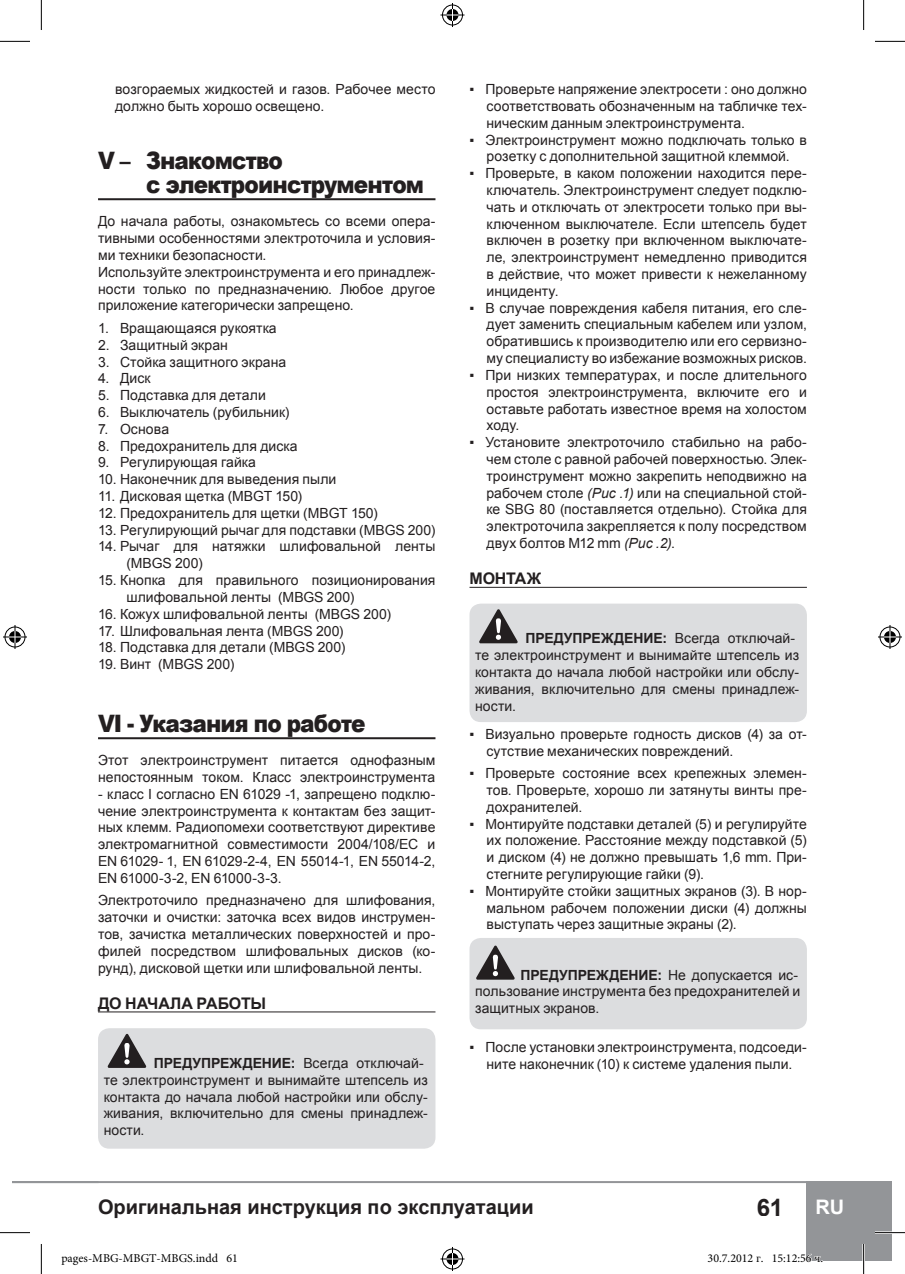
<style>
.page{position:relative;width:905px;height:1274px;background:#fff}
.page>*{position:absolute;margin:0;border:0;box-sizing:border-box;transform-origin:0 0}
.Big_Title{font:900 24px/24px "Arial";letter-spacing:-.04em;color:#231f20;scale:.9 1}
.t1{font:700 24px "Arial";color:#231f20}
.t2{font:700 20px "Arial";color:#231f20}
.t3{font:700 20px "Arial";color:#fff}
.title-underline{font:700 16px "Arial";letter-spacing:-.01em;color:#231f20}
.contents-dots{font:14px/16.8px "Arial";letter-spacing:.005em;color:#231f20;text-align:justify}
.t4{font:12px "Minion Pro";color:#000}
.s1{font-weight:700}
.s2{font-style:italic}
</style>
<div class="page">
<div style="left:807px;top:1180px;width:85px;height:80px;background:#939598"></div>
<hr style="left:13px;top:1180px;width:808px;height:2px;background:#939598">
<hr style="left:98px;top:198px;width:337px;height:2px;background:#231f20">
<hr style="left:98px;top:737px;width:337px;height:2px;background:#231f20">
<hr style="left:98px;top:1011px;width:337px;height:1px;background:#231f20">
<div style="left:98px;top:1028px;width:337px;height:120px;background:#dcdddf;border-radius:11px"></div>
<svg style="left:108px;top:1033px;width:38px;height:34px"></svg>
<hr style="left:469px;top:586px;width:338px;height:1px;background:#231f20">
<div style="left:469px;top:603px;width:338px;height:119px;background:#dcdddf;border-radius:11px"></div>
<svg style="left:479px;top:609px;width:38px;height:34px"></svg>
<div style="left:469px;top:937px;width:338px;height:92px;background:#dcdddf;border-radius:11px"></div>
<svg style="left:476px;top:945px;width:38px;height:34px"></svg>
<hr style="left:875px;top:1231px;width:30px;height:2px;background:#fff">
<hr style="left:862px;top:1243px;width:3px;height:30px;background:#fff">
<hr style="left:0;top:41px;width:30px;height:1px;background:#000">
<hr style="left:875px;top:41px;width:30px;height:1px;background:#000">
<hr style="left:0;top:1232px;width:30px;height:1px;background:#000">
<hr style="left:875px;top:1232px;width:30px;height:1px;background:#000">
<hr style="left:41px;top:0;width:1px;height:30px;background:#000">
<hr style="left:41px;top:1243px;width:1px;height:30px;background:#000">
<hr style="left:863px;top:0;width:1px;height:30px;background:#000">
<hr style="left:863px;top:1243px;width:1px;height:30px;background:#000">
<svg style="left:440px;top:3px;width:24px;height:24px"></svg>
<svg style="left:440px;top:1247px;width:24px;height:23px"></svg>
<svg style="left:3px;top:625px;width:24px;height:24px"></svg>
<svg style="left:878px;top:625px;width:24px;height:24px"></svg>
<svg style="left:806px;top:1252px;width:17px;height:9px"></svg>
<p class="contents-dots" style="left:115px;top:81px;width:322px">возгораемых жидкостей и газов. Рабочее место должно быть хорошо освещено.</p>
<p class="Big_Title" style="left:146px;top:147px;width:310px;text-indent:-48px">V – Знакомство<br>с электроинструментом</p>
<p class="contents-dots" style="left:98px;top:213px;width:339px">До начала работы, ознакомьтесь со всеми опера&shy;тивными особенностями электроточила и условия&shy;ми техники безопасности.</p>
<p class="contents-dots" style="left:98px;top:263px;width:339px">Используйте электроинструмента и его принадлеж&shy;ности только по предназначению. Любое другое приложение категорически запрещено.</p>
<p class="contents-dots" style="left:98px;top:320px;width:180px">1. Вращающаяся рукоятка</p>
<p class="contents-dots" style="left:98px;top:336px;width:131px">2. Защитный экран</p>
<p class="contents-dots" style="left:98px;top:353px;width:190px">3. Стойка защитного экрана</p>
<p class="contents-dots" style="left:98px;top:370px;width:54px">4. Диск</p>
<p class="contents-dots" style="left:98px;top:387px;width:169px">5. Подставка для детали</p>
<p class="contents-dots" style="left:98px;top:404px;width:193px">6. Выключатель (рубильник)</p>
<p class="contents-dots" style="left:98px;top:420px;width:73px">7. Основа</p>
<p class="contents-dots" style="left:98px;top:437px;width:201px">8. Предохранитель для диска</p>
<p class="contents-dots" style="left:98px;top:454px;width:159px">9. Регулирующая гайка</p>
<p class="contents-dots" style="left:98px;top:471px;width:240px">10. Наконечник для выведения пыли</p>
<p class="contents-dots" style="left:98px;top:488px;width:206px">11. Дисковая щетка (MBGT 150)</p>
<p class="contents-dots" style="left:98px;top:504px;width:281px">12. Предохранитель для щетки (MBGT 150)</p>
<p class="contents-dots" style="left:98px;top:521px;width:339px">13. Регулирующий рычаг для подставки (MBGS 200)</p>
<p class="contents-dots" style="left:126px;top:538px;width:310px;text-indent:-28px">14. Рычаг для натяжки шлифовальной ленты (MBGS 200)</p>
<p class="contents-dots" style="left:126px;top:572px;width:310px;text-indent:-28px">15. Кнопка для правильного позиционирования шлифовальной ленты (MBGS 200)</p>
<p class="contents-dots" style="left:98px;top:605px;width:294px">16. Кожух шлифовальной ленты (MBGS 200)</p>
<p class="contents-dots" style="left:98px;top:622px;width:247px">17. Шлифовальная лента (MBGS 200)</p>
<p class="contents-dots" style="left:98px;top:639px;width:249px">18. Подставка для детали (MBGS 200)</p>
<p class="contents-dots" style="left:98px;top:656px;width:138px">19. Винт (MBGS 200)</p>
<p class="Big_Title" style="left:98px;top:710px;width:299px">VI - Указания по работе</p>
<p class="contents-dots" style="left:98px;top:752px;width:339px">Этот электроинструмент питается однофазным непостоянным током. Класс электроинструмента</p>
<p class="contents-dots" style="left:98px;top:785px;width:339px">- класс I согласно EN 61029 -1, запрещено подклю&shy;чение электроинструмента к контактам без защит&shy;ных клемм. Радиопомехи соответствуют директиве электромагнитной совместимости 2004/108/ЕС и EN 61029- 1, EN 61029-2-4, EN 55014-1, EN 55014-2, EN 61000-3-2, EN 61000-3-3.</p>
<p class="contents-dots" style="left:98px;top:892px;width:339px">Электроточило предназначено для шлифования, заточки и очистки: заточка всех видов инструмен&shy;тов, зачистка металлических поверхностей и про&shy;филей посредством шлифовальных дисков (ко&shy;рунд), дисковой щетки или шлифовальной ленты.</p>
<p class="title-underline" style="left:98px;top:992px;width:170px">ДО НАЧАЛА РАБОТЫ</p>
<p class="contents-dots" style="left:104px;top:1054px;width:326px;text-align:left;text-indent:50px"><span class="s1">ПРЕДУПРЕЖДЕНИЕ:</span> Всегда отключай&shy;те электроинструмент и вынимайте штепсель из контакта до начала любой настройки или обслу&shy;живания, включительно для смены принадлеж&shy;ности.</p>
<p class="contents-dots" style="left:486px;top:81px;width:322px;text-indent:-17px">▪ Проверьте напряжение электросети : оно должно соответствовать обозначенным на табличке тех&shy;ническим данным электроинструмента.</p>
<p class="contents-dots" style="left:469px;top:131px;width:339px;text-align:center">▪ Электроинструмент можно подключать только в розетку с дополнительной защитной клеммой.</p>
<p class="contents-dots" style="left:486px;top:165px;width:322px;text-indent:-17px">▪ Проверьте, в каком положении находится пере&shy;ключатель. Электроинструмент следует подклю&shy;чать и отключать от электросети только при вы&shy;ключенном выключателе. Если штепсель будет включен в розетку при включенном выключате&shy;ле, электроинструмент немедленно приводится в действие, что может привести к нежеланному инциденту.</p>
<p class="contents-dots" style="left:486px;top:299px;width:322px;text-indent:-17px">▪ В случае повреждения кабеля питания, его сле&shy;дует заменить специальным кабелем или узлом, обратившись к производителю или его сервизно&shy;му специалисту во избежание возможных рисков.</p>
<p class="contents-dots" style="left:486px;top:366px;width:322px;text-indent:-17px">▪ При низких температурах, и после длительного простоя электроинструмента, включите его и оставьте работать известное время на холостом ходу.</p>
<p class="contents-dots" style="left:486px;top:434px;width:322px;text-indent:-17px">▪ Установите электроточило стабильно на рабо&shy;чем столе с равной рабочей поверхностью. Элек&shy;троинструмент можно закрепить неподвижно на рабочем столе <span class="s2">(Рис .1)</span> или на специальной стой&shy;ке SBG 80 (поставляется отдельно). Стойка для электроточила закрепляется к полу посредством двух болтов М12 mm <span class="s2">(Рис .2)</span>.</p>
<p class="title-underline" style="left:469px;top:567px;width:73px">МОНТАЖ</p>
<p class="contents-dots" style="left:475px;top:630px;width:326px;text-align:left;text-indent:50px"><span class="s1">ПРЕДУПРЕЖДЕНИЕ:</span> Всегда отключай&shy;те электроинструмент и вынимайте штепсель из контакта до начала любой настройки или обслу&shy;живания, включительно для смены принадлеж&shy;ности.</p>
<p class="contents-dots" style="left:486px;top:725px;width:322px;text-indent:-17px">▪ Визуально проверьте годность дисков (4) за от&shy;сутствие механических повреждений.</p>
<p class="contents-dots" style="left:486px;top:765px;width:322px;text-indent:-17px">▪ Проверьте состояние всех крепежных элемен&shy;тов. Проверьте, хорошо ли затянуты винты пре&shy;дохранителей.</p>
<p class="contents-dots" style="left:486px;top:815px;width:322px;text-indent:-17px">▪ Монтируйте подставки деталей (5) и регулируйте их положение. Расстояние между подставкой (5) и диском (4) не должно превышать 1,6 mm. При&shy;стегните регулирующие гайки (9).</p>
<p class="contents-dots" style="left:486px;top:882px;width:322px;text-indent:-17px">▪ Монтируйте стойки защитных экранов (3). В нор&shy;мальном рабочем положении диски (4) должны выступать через защитные экраны (2).</p>
<p class="contents-dots" style="left:475px;top:966px;width:327px;text-align:left;text-indent:45px"><span class="s1">ПРЕДУПРЕЖДЕНИЕ:</span> Не допускается ис&shy;пользование инструмента без предохранителей и защитных экранов.</p>
<p class="contents-dots" style="left:469px;top:1038px;width:339px;text-align:center">▪ После установки электроинструмента, подсоеди&shy;ните наконечник (10) к системе удаления пыли.</p>
<h2 class="t2" style="left:98px;top:1193px;width:437px">Оригинальная инструкция по эксплуатации</h2>
<h1 class="t1" style="left:756px;top:1190px;width:28px">61</h1>
<h2 class="t3" style="left:815px;top:1193px;width:30px">RU</h2>
<p class="t4" style="left:61px;top:1249px;width:178px">pages-MBG-MBGT-MBGS.indd 61</p>
<p class="t4" style="left:707px;top:1249px;width:117px">30.7.2012 г. 15:12:56 ч.</p>
</div>
